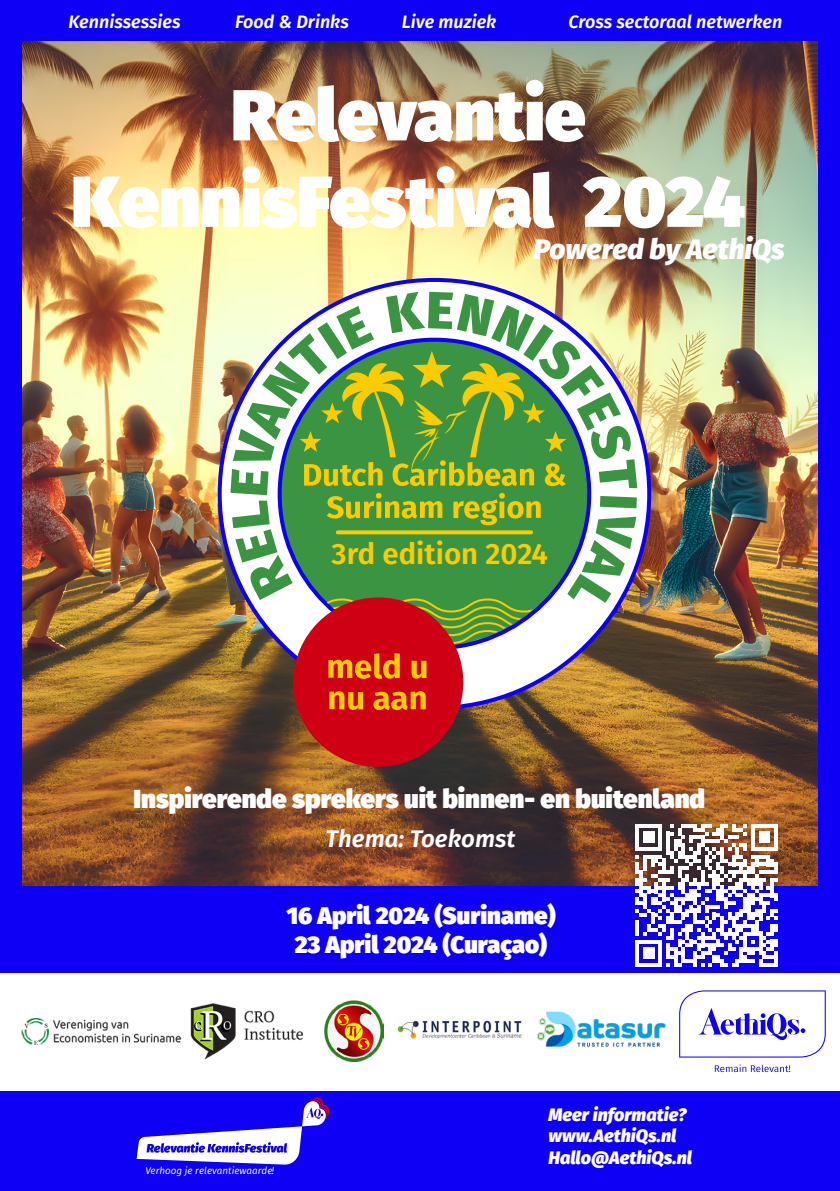
<style>
.page{position:relative;width:840px;height:1191px;background:#fff}
.page>*{position:absolute;margin:0;border:0;box-sizing:border-box;transform-origin:0 0}
.t1{font:900 72px/86.4px "Fira Sans";color:#fff;text-align:center}
.t2{font:600 29.4px "Fira Sans";color:#fccc00}
.t3{font:italic 800 28px "Fira Sans";color:#fff}
.t4{font:900 26px "Fira Sans";color:#fff}
.t5{font:900 24px/28.8px "Fira Sans";color:#fff;text-align:center}
.t6{font:italic 600 24px "Fira Sans";color:#fff}
.t7{font:italic 600 18px "Fira Sans";color:#fff}
.t8{font:italic 800 18px/21.6px "Fira Sans";color:#fff}
.t9{font:italic 9.8px "Fira Sans";color:#fff}
</style>
<div class="page">
<img style="left:21px;top:41px;width:797px;height:845px">
<div style="left:0;top:886px;width:833px;height:87px;background:#0d00f5"></div>
<svg style="left:679px;top:990px;width:146px;height:67px"></svg>
<svg style="left:714px;top:1064px;width:75px;height:8px"></svg>
<svg style="left:219px;top:279px;width:430px;height:429px"></svg>
<div style="left:293px;top:597px;width:170px;height:170px;background:#cf0014;border-radius:50%"></div>
<svg style="left:328px;top:653px;width:71px;height:26px"></svg>
<svg style="left:411px;top:661px;width:15px;height:17px"></svg>
<svg style="left:329px;top:691px;width:34px;height:19px"></svg>
<svg style="left:373px;top:691px;width:52px;height:19px"></svg>
<div style="left:0;top:0;width:839px;height:41px;background:#0d00f5"></div>
<div style="left:818px;top:1px;width:21px;height:972px;background:#0d00f5"></div>
<div style="left:0;top:1px;width:21px;height:972px;background:#0d00f5"></div>
<div style="left:0;top:1091px;width:839px;height:100px;background:#0d00f5"></div>
<img style="left:397px;top:1020px;width:125px;height:19px">
<img style="left:190px;top:1003px;width:113px;height:57px">
<img style="left:21px;top:1018px;width:161px;height:26px">
<img style="left:324px;top:1000px;width:59px;height:61px">
<img style="left:537px;top:1011px;width:127px;height:35px">
<svg style="left:634px;top:824px;width:143px;height:142px"></svg>
<hr style="left:773px;top:951px;width:4px;height:15px;background:#fff">
<svg style="left:136px;top:1097px;width:194px;height:67px"></svg>
<svg style="left:230px;top:292px;width:407px;height:354px"></svg>
<p class="t7" style="left:68px;top:7px;width:113px">Kennissessies</p>
<p class="t7" style="left:235px;top:7px;width:115px">Food &amp; Drinks</p>
<p class="t7" style="left:401px;top:7px;width:96px">Live muziek</p>
<p class="t7" style="left:568px;top:7px;width:215px">Cross sectoraal netwerken</p>
<h1 class="t1" style="left:71px;top:64px;width:675px">Relevantie<br>KennisFestival 2024</h1>
<h3 class="t3" style="left:533px;top:224px;width:252px">Powered by AethiQs</h3>
<h2 class="t2" style="left:331px;top:530px;width:218px">3rd edition 2024</h2>
<h3 class="t4" style="left:133px;top:774px;width:572px">Inspirerende sprekers uit binnen- en buitenland</h3>
<h3 class="t6" style="left:325px;top:818px;width:191px">Thema: Toekomst</h3>
<h3 class="t5" style="left:286px;top:898px;width:270px">16 April 2024 (Suriname)<br>23 April 2024 (Curaçao)</h3>
<p class="t9" style="left:145px;top:1162px;width:130px">Verhoog je relevantiewaarde!</p>
<p class="t8" style="left:548px;top:1102px;width:145px">Meer informatie? www.AethiQs.nl<br>Hallo@AethiQs.nl</p>
</div>
